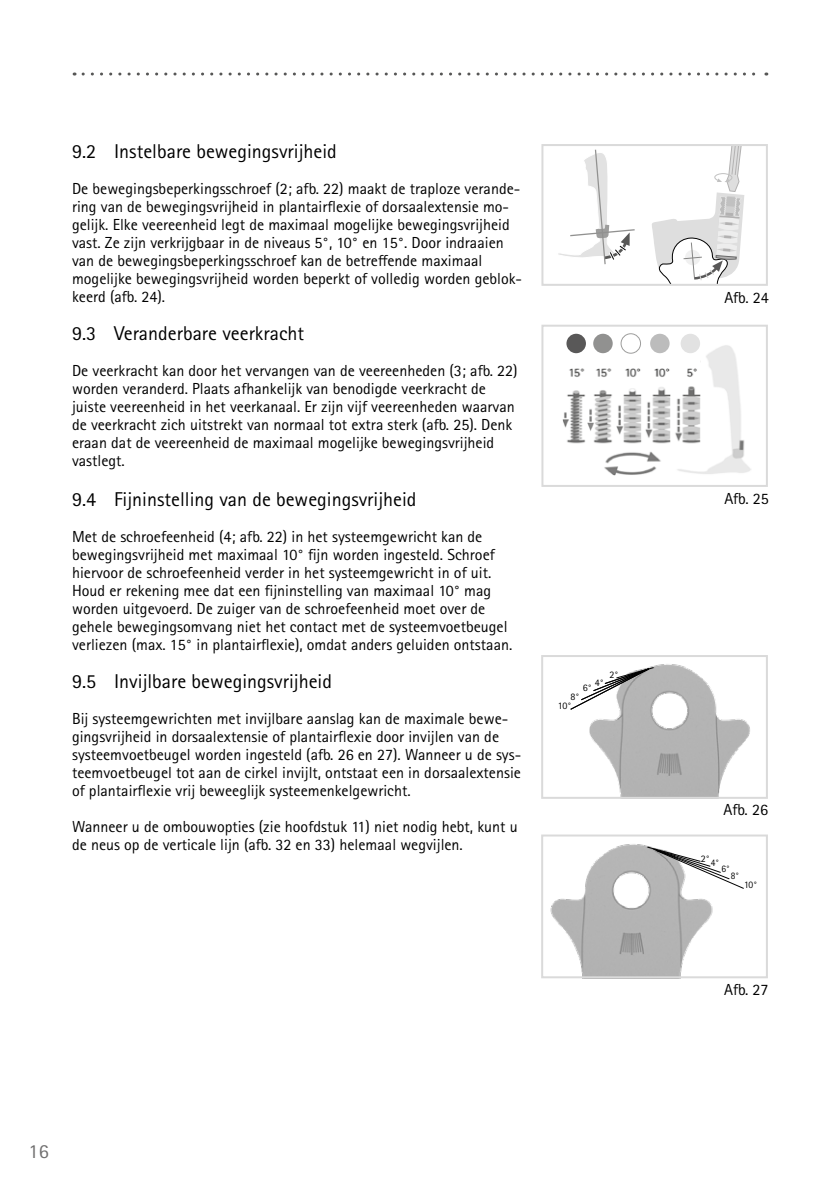
<style>
.page{position:relative;width:840px;height:1191px;background:#fff}
.page>*{position:absolute;margin:0;border:0;box-sizing:border-box;transform-origin:0 0}
.t1{font:20px "Rotis Sans Serif Pro";color:#000}
.t2{font:20px "Rotis Sans Serif Pro";color:#706f6f}
.t3{font:16px/18px "Rotis Sans Serif Pro";color:#000}
.t4{font:10px "Rotis Sans Serif Pro";color:#000}
.t5{font:10px "Rotis Sans Serif Pro";color:#000;scale:.93 1}
.t6{font:10px "Rotis Sans Serif Pro";color:#000;scale:.95 1}
</style>
<div class="page">
<svg style="left:83px;top:73px;width:683px;height:3px"></svg>
<svg style="left:558px;top:150px;width:76px;height:114px"></svg>
<svg style="left:652px;top:147px;width:92px;height:136px"></svg>
<div style="left:541px;top:144px;width:226px;height:142px;border:2px solid #dadada"></div>
<img style="left:562px;top:343px;width:189px;height:132px">
<div style="left:566px;top:334px;width:19px;height:19px;background:#595858;border-radius:50%"></div>
<div style="left:593px;top:334px;width:19px;height:19px;background:#919190;border-radius:50%"></div>
<div style="left:620px;top:333px;width:20px;height:20px;border:1px solid #9d9d9c;border-radius:50%"></div>
<div style="left:649px;top:334px;width:20px;height:19px;background:#bcbcbc;border-radius:50%"></div>
<div style="left:680px;top:334px;width:19px;height:19px;background:#e2e2e2;border-radius:50%"></div>
<div style="left:541px;top:325px;width:226px;height:162px;border:2px solid #dadada"></div>
<img style="left:550px;top:844px;width:163px;height:131px">
<div style="left:541px;top:834px;width:226px;height:144px;border:2px solid #dadada"></div>
<svg style="left:646px;top:846px;width:98px;height:43px"></svg>
<img style="left:589px;top:664px;width:161px;height:132px">
<div style="left:541px;top:655px;width:226px;height:144px;border:2px solid #dadada"></div>
<svg style="left:570px;top:667px;width:83px;height:43px"></svg>
<p class="t1" style="left:72px;top:139px;width:266px">9.2 Instelbare bewegingsvrijheid</p>
<p class="t3" style="left:72px;top:180px;width:451px">De bewegingsbeperkingsschroef (2; afb. 22) maakt de traploze verande&shy;ring van de bewegingsvrijheid in plantairflexie of dorsaalextensie mo&shy;gelijk. Elke veereenheid legt de maximaal mogelijke bewegingsvrijheid vast. Ze zijn verkrijgbaar in de niveaus 5°, 10° en 15°. Door indraaien van de bewegingsbeperkingsschroef kan de betreffende maximaal mogelijke bewegingsvrijheid worden beperkt of volledig worden geblok&shy;keerd (afb. 24).</p>
<p class="t1" style="left:72px;top:321px;width:233px">9.3 Veranderbare veerkracht</p>
<p class="t3" style="left:72px;top:362px;width:447px">De veerkracht kan door het vervangen van de veereenheden (3; afb. 22) worden veranderd. Plaats afhankelijk van benodigde veerkracht de juiste veereenheid in het veerkanaal. Er zijn vijf veereenheden waarvan de veerkracht zich uitstrekt van normaal tot extra sterk (afb. 25). Denk eraan dat de veereenheid de maximaal mogelijke bewegingsvrijheid vastlegt.</p>
<p class="t1" style="left:72px;top:487px;width:346px">9.4 Fijninstelling van de bewegingsvrijheid</p>
<p class="t3" style="left:72px;top:528px;width:441px">Met de schroefeenheid (4; afb. 22) in het systeemgewricht kan de bewegingsvrijheid met maximaal 10° fijn worden ingesteld. Schroef hiervoor de schroefeenheid verder in het systeemgewricht in of uit.<br>Houd er rekening mee dat een fijninstelling van maximaal 10° mag worden uitgevoerd. De zuiger van de schroefeenheid moet over de gehele bewegingsomvang niet het contact met de systeemvoetbeugel verliezen (max. 15° in plantairflexie), omdat anders geluiden ontstaan.</p>
<p class="t1" style="left:72px;top:669px;width:261px">9.5 Invijlbare bewegingsvrijheid</p>
<p class="t3" style="left:72px;top:710px;width:450px">Bij systeemgewrichten met invijlbare aanslag kan de maximale bewe&shy;gingsvrijheid in dorsaalextensie of plantairflexie door invijlen van de systeemvoetbeugel worden ingesteld (afb. 26 en 27). Wanneer u de sys&shy;teemvoetbeugel tot aan de cirkel invijlt, ontstaat een in dorsaalextensie of plantairflexie vrij beweeglijk systeemenkelgewricht.</p>
<p class="t3" style="left:72px;top:818px;width:447px">Wanneer u de ombouwopties (zie hoofdstuk 11) niet nodig hebt, kunt u de neus op de verticale lijn (afb. 32 en 33) helemaal wegvijlen.</p>
<p class="t4" style="left:609px;top:669px;width:10px">2°</p>
<p class="t4" style="left:594px;top:676px;width:10px">4°</p>
<p class="t4" style="left:582px;top:681px;width:10px">6°</p>
<p class="t4" style="left:570px;top:690px;width:10px">8°</p>
<p class="t4" style="left:557px;top:700px;width:15px">10°</p>
<p class="t2" style="left:29px;top:1139px;width:21px">16</p>
<p class="t3" style="left:724px;top:288px;width:46px">Afb. 24</p>
<p class="t3" style="left:724px;top:489px;width:46px">Afb. 25</p>
<p class="t3" style="left:723px;top:801px;width:46px">Afb. 26</p>
<p class="t4" style="left:700px;top:852px;width:10px">2°</p>
<p class="t5" style="left:710px;top:857px;width:10px">4°</p>
<p class="t5" style="left:721px;top:863px;width:10px">6°</p>
<p class="t5" style="left:730px;top:870px;width:10px">8°</p>
<p class="t6" style="left:743px;top:879px;width:15px">10°</p>
<p class="t3" style="left:723px;top:980px;width:46px">Afb. 27</p>
</div>
